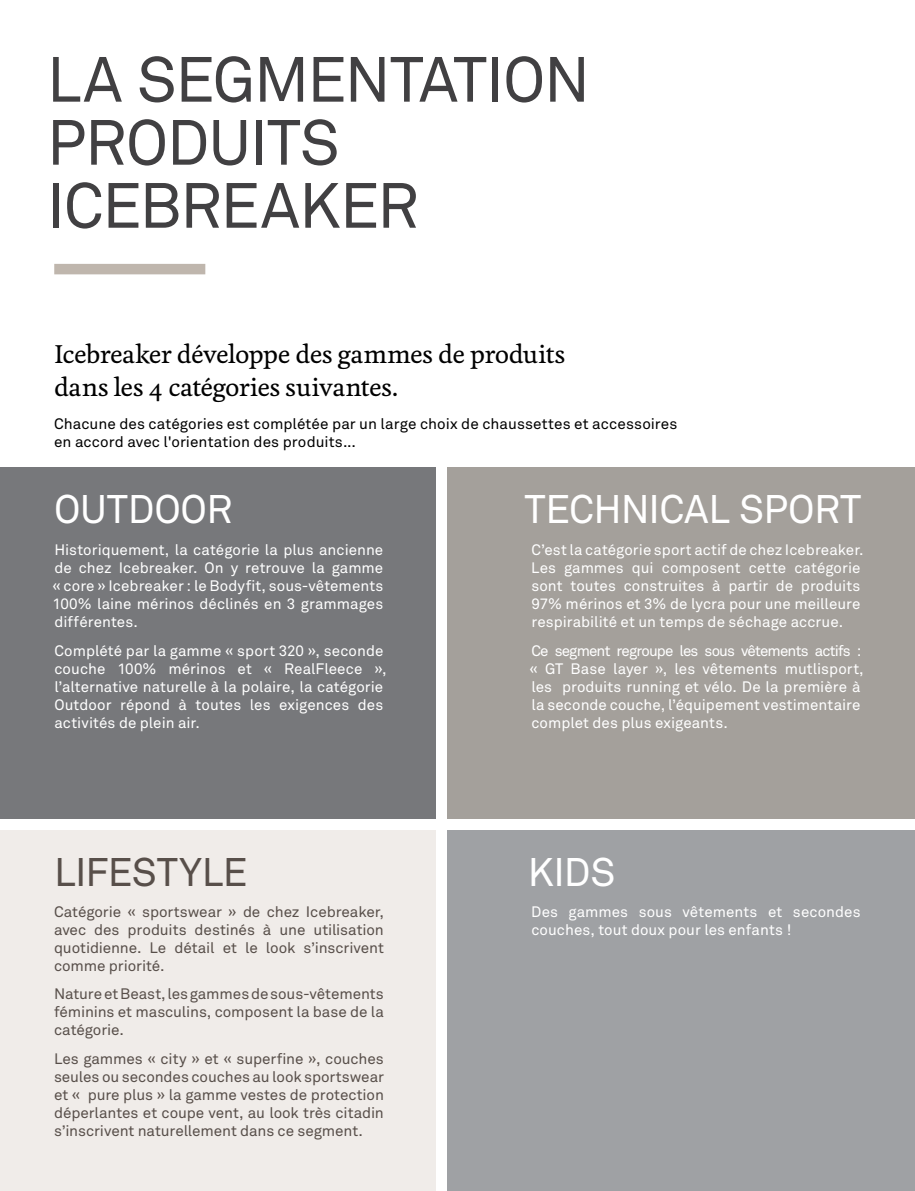
<style>
.page{position:relative;width:915px;height:1191px;background:#fff}
.page>*{position:absolute;margin:0;border:0;box-sizing:border-box;transform-origin:0 0}
.t1{font:63px/63px "Akkurat";letter-spacing:-.025em;color:#414042}
.t2{font:39.45px "Akkurat";letter-spacing:-.01em;color:#fff}
.t3{font:39.45px "Akkurat";letter-spacing:-.01em;color:#584f4a}
.t4{font:500 24px/33px "Feijoa";letter-spacing:-.02em;color:#000}
.t5{font:15px/18px "Akkurat";letter-spacing:.005em;color:#fff}
.t6{font:15px/18px "Akkurat";letter-spacing:-.005em;color:#584f4a;text-align:justify}
.t7{font:15px/18px "Akkurat";letter-spacing:.005em;color:#000}
</style>
<div class="page">
<div style="left:447px;top:468px;width:467px;height:351px;background:#a4a09b"></div>
<div style="left:447px;top:830px;width:467px;height:361px;background:#9fa1a4"></div>
<div style="left:0;top:830px;width:435px;height:361px;background:#f0ece9"></div>
<div style="left:54px;top:264px;width:151px;height:10px;background:#bfb6ad"></div>
<div style="left:0;top:468px;width:435px;height:351px;background:#77787b"></div>
<h1 class="t1" style="left:47px;top:50px;width:544px">LA SEGMENTATION<br>PRODUITS<br>ICEBREAKER</h1>
<h3 class="t4" style="left:54px;top:338px;width:513px">Icebreaker développe des gammes de produits dans les 4 catégories suivantes.</h3>
<p class="t7" style="left:54px;top:415px;width:624px">Chacune des catégories est complétée par un large choix de chaussettes et accessoires en accord avec l'orientation des produits...</p>
<h2 class="t2" style="left:54px;top:486px;width:180px">OUTDOO R</h2>
<h2 class="t2" style="left:524px;top:486px;width:338px">TECHNICAL SPORT</h2>
<p class="t5" style="left:52px;top:541px;width:332px;text-align:justify">Historiquement, la catégorie la plus ancienne de chez Icebreaker. On y retrouve la gamme « core » Icebreaker : le Bodyfit, sous-vêtements 100% laine mérinos déclinés en 3 grammages différentes.</p>
<p class="t5" style="left:54px;top:642px;width:333px">Complété par la gamme « sport 320 », seconde couche 100% mérinos et « RealFleece », l’alternative naturelle à la polaire, la catégorie Outdoor répond à toutes les exigences des activités de plein air.</p>
<h2 class="t3" style="left:54px;top:849px;width:195px">LIFESTYLE</h2>
<p class="t6" style="left:54px;top:903px;width:331px">Catégorie « sportswear » de chez Icebreaker, avec des produits destinés à une utilisation quotidienne. Le détail et le look s’inscrivent comme priorité.</p>
<p class="t6" style="left:54px;top:985px;width:331px">Nature et Beast, les gammes de sous-vêtements féminins et masculins, composent la base de la catégorie.</p>
<p class="t6" style="left:54px;top:1050px;width:331px">Les gammes « city » et « superfine », couches seules ou secondes couches au look sportswear et « pure plus » la gamme vestes de protection déperlantes et coupe vent, au look très citadin s’inscrivent naturellement dans ce segment.</p>
<p class="t5" style="left:531px;top:541px;width:334px">C’est la catégorie sport actif de chez Icebreaker.<br>Les gammes qui composent cette catégorie sont toutes construites à partir de produits 97% mérinos et 3% de lycra pour une meilleure respirabilité et un temps de séchage accrue.</p>
<p class="t5" style="left:529px;top:642px;width:336px">Ce segment regroupe les sous vêtements actifs : « GT Base layer », les vêtements mutlisport, les produits running et vélo. De la première à la seconde couche, l’équipement vestimentaire complet des plus exigeants.</p>
<h2 class="t2" style="left:527px;top:849px;width:89px">KIDS</h2>
<p class="t5" style="left:531px;top:903px;width:331px">Des gammes sous vêtements et secondes couches, tout doux pour les enfants !</p>
</div>
